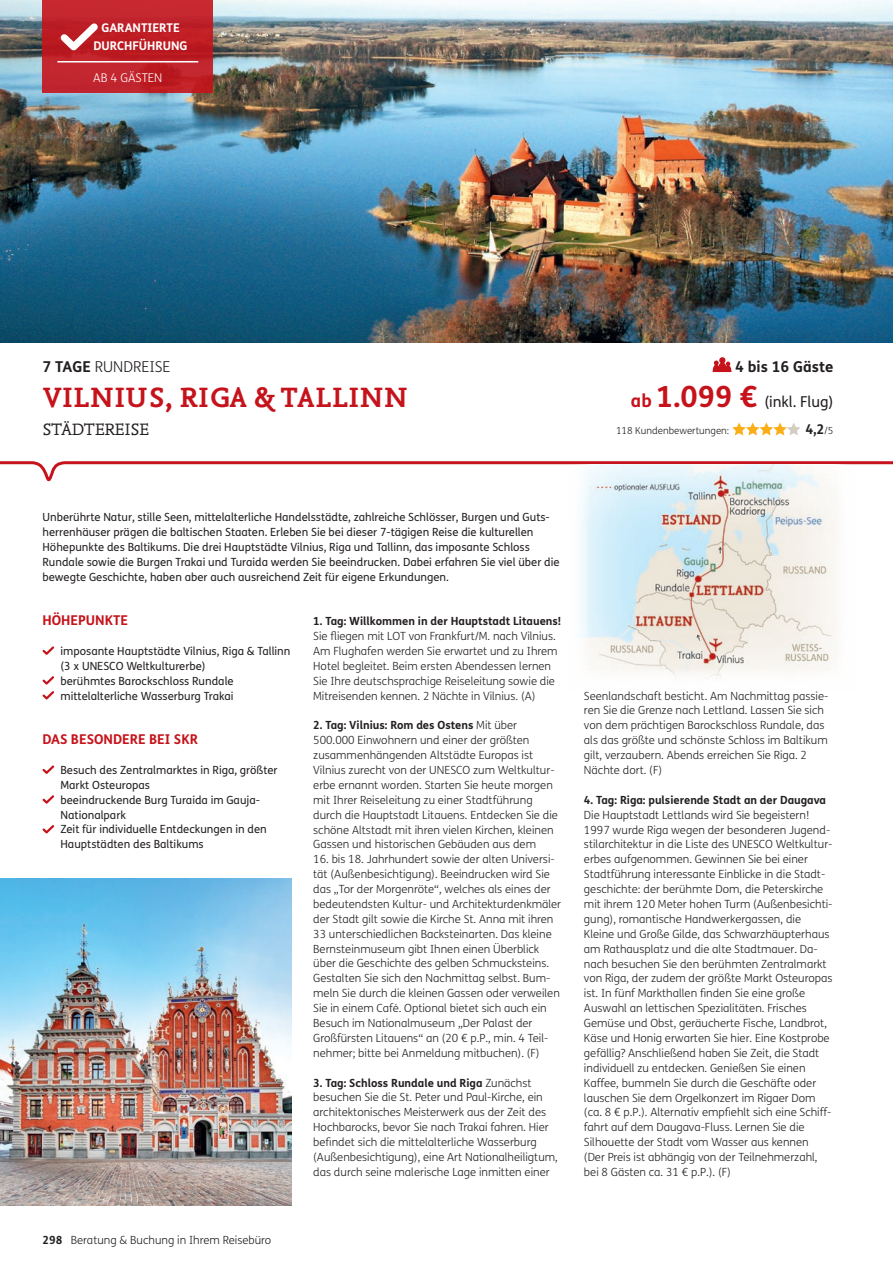
<style>
.page{position:relative;width:893px;height:1263px;background:#fff}
.page>*{position:absolute;margin:0;border:0;box-sizing:border-box;transform-origin:0 0}
.t1{font:700 29.25px "Nexus Mix Pro";letter-spacing:.01em;color:#c6131b}
.t2{font:17.25px "Nexus Mix Pro";letter-spacing:.01em;color:#231f20}
.t3{font:15px "FS Me";color:#231f20}
.t4{font:300 15px "FS Me";color:#231f20}
.t5{font:700 15px "FS Me";color:#231f20}
.t6{font:700 13.5px "FS Me";color:#c6131b}
.t7{font:700 13.5px "FS Me";color:#231f20}
.t8{font:700 12px/18px "FS Me";color:#fff;text-align:center}
.t9{font:300 12px "FS Me";color:#fff}
.t10{font:300 11.25px/14.9px "FS Me";color:#231f20}
.t11{font:11.25px/14.9px "FS Me";color:#231f20}
.t12{font:700 11.25px "FS Me";color:#231f20}
.t13{font:300 9.75px "FS Me";color:#231f20}
.s1{font-weight:700}
.s2{font-weight:700;font-size:18px;color:#c6131b}
.s3{font-weight:700;font-size:29.25px;color:#c6131b}
.s4{font-weight:300;font-size:9.75px}
</style>
<div class="page">
<svg style="left:0;top:461px;width:893px;height:21px"></svg>
<img style="left:565px;top:464px;width:291px;height:214px">
<img style="left:0;top:0;width:893px;height:342px">
<div style="left:43px;top:0;width:170px;height:92px;background:linear-gradient(to right,#c3262f,#bf1e25)"></div>
<hr style="left:57px;top:61px;width:141px;height:2px;background:#fff">
<svg style="left:54px;top:17px;width:50px;height:40px;background:#c74248"></svg>
<svg style="left:42px;top:646px;width:13px;height:9px"></svg>
<svg style="left:42px;top:676px;width:13px;height:24px"></svg>
<svg style="left:42px;top:765px;width:13px;height:9px"></svg>
<svg style="left:42px;top:795px;width:13px;height:9px"></svg>
<svg style="left:42px;top:825px;width:13px;height:9px"></svg>
<svg style="left:712px;top:357px;width:20px;height:15px"></svg>
<svg style="left:732px;top:422px;width:69px;height:13px"></svg>
<img style="left:0;top:878px;width:292px;height:327px">
<p class="t8" style="left:94px;top:19px;width:96px">GARANTIERTE<br>DURCHFÜHRUNG</p>
<p class="t9" style="left:93px;top:69px;width:71px">AB 4 GÄSTEN</p>
<h3 class="t4" style="left:43px;top:356px;width:129px"><span class="s1">7 TAGE</span> RUNDREISE</h3>
<h1 class="t1" style="left:43px;top:375px;width:367px">VILNIUS, RIGA &amp; TALLINN</h1>
<h2 class="t2" style="left:43px;top:416px;width:108px">STÄDTEREISE</h2>
<h3 class="t5" style="left:735px;top:355px;width:100px">4 bis 16 Gäste</h3>
<h3 class="t3" style="left:631px;top:392px;width:204px"><span class="s2">ab</span> <span class="s3">1.099 €</span> (inkl. Flug)</h3>
<p class="t13" style="left:616px;top:424px;width:115px">118 Kundenbewertungen:</p>
<p class="t7" style="left:805px;top:419px;width:30px">4,2<span class="s4">/5</span></p>
<p class="t11" style="left:43px;top:509px;width:519px">Unberührte Natur, stille Seen, mittelalterliche Handelsstädte, zahlreiche Schlösser, Burgen und Guts&shy;herrenhäuser prägen die baltischen Staaten. Erleben Sie bei dieser 7-tägigen Reise die kulturellen Höhepunkte des Baltikums. Die drei Hauptstädte Vilnius, Riga und Tallinn, das imposante Schloss Rundale sowie die Burgen Trakai und Turaida werden Sie beeindrucken. Dabei erfahren Sie viel über die bewegte Geschichte, haben aber auch ausreichend Zeit für eigene Erkundungen.</p>
<p class="t6" style="left:43px;top:610px;width:87px">HÖHEPUNKTE</p>
<p class="t11" style="left:61px;top:643px;width:231px">imposante Hauptstädte Vilnius, Riga &amp; Tallinn (3 x UNESCO Weltkulturerbe)<br>berühmtes Barockschloss Rundale mittelalterliche Wasserburg Trakai</p>
<p class="t6" style="left:43px;top:729px;width:157px">DAS BESONDERE BEI SKR</p>
<p class="t11" style="left:61px;top:762px;width:219px">Besuch des Zentralmarktes in Riga, größter<br>Markt Osteuropas<br>beeindruckende Burg Turaida im Gauja-<br>Nationalpark<br>Zeit für individuelle Entdeckungen in den<br>Hauptstädten des Baltikums</p>
<p class="t10" style="left:43px;top:1232px;width:230px"><span class="s1">298</span> Beratung &amp; Buchung in Ihrem Reisebüro</p>
<p class="t12" style="left:313px;top:612px;width:250px">1. Tag: Willkommen in der Hauptstadt Litauens!</p>
<p class="t10" style="left:313px;top:628px;width:246px">Sie fliegen mit LOT von Frankfurt/M. nach Vilnius.<br>Am Flughafen werden Sie erwartet und zu Ihrem Hotel begleitet. Beim ersten Abendessen lernen Sie Ihre deutschsprachige Reiseleitung sowie die Mitreisenden kennen. 2 Nächte in Vilnius. (A)</p>
<p class="t10" style="left:313px;top:718px;width:246px"><span class="s1">2. Tag: Vilnius: Rom des Ostens</span> Mit über 500.000 Einwohnern und einer der größten zusammenhängenden Altstädte Europas ist Vilnius zurecht von der UNESCO zum Weltkultur&shy;erbe ernannt worden. Starten Sie heute morgen mit Ihrer Reiseleitung zu einer Stadtführung durch die Hauptstadt Litauens. Entdecken Sie die schöne Altstadt mit ihren vielen Kirchen, kleinen Gassen und historischen Gebäuden aus dem</p>
<p class="t10" style="left:313px;top:851px;width:249px">16. bis 18. Jahrhundert sowie der alten Universi&shy;tät (Außenbesichtigung). Beeindrucken wird Sie das „Tor der Morgenröte“, welches als eines der bedeutendsten Kultur- und Architekturdenkmäler der Stadt gilt sowie die Kirche St. Anna mit ihren 33 unterschiedlichen Backsteinarten. Das kleine Bernsteinmuseum gibt Ihnen einen Überblick über die Geschichte des gelben Schmucksteins.<br>Gestalten Sie sich den Nachmittag selbst. Bum&shy;meln Sie durch die kleinen Gassen oder verweilen Sie in einem Café. Optional bietet sich auch ein Besuch im Nationalmuseum „Der Palast der Großfürsten Litauens“ an (20 € p.P., min. 4 Teil&shy;nehmer; bitte bei Anmeldung mitbuchen). (F)</p>
<p class="t10" style="left:313px;top:1075px;width:246px"><span class="s1">3. Tag: Schloss Rundale und Riga</span> Zunächst besuchen Sie die St. Peter und Paul-Kirche, ein architektonisches Meisterwerk aus der Zeit des Hochbarocks, bevor Sie nach Trakai fahren. Hier befindet sich die mittelalterliche Wasserburg (Außenbesichtigung), eine Art Nationalheiligtum, das durch seine malerische Lage inmitten einer</p>
<p class="t10" style="left:584px;top:688px;width:246px">Seenlandschaft besticht. Am Nachmittag passie&shy;ren Sie die Grenze nach Lettland. Lassen Sie sich von dem prächtigen Barockschloss Rundale, das als das größte und schönste Schloss im Baltikum gilt, verzaubern. Abends erreichen Sie Riga. 2<br>Nächte dort. (F)</p>
<p class="t12" style="left:584px;top:791px;width:243px">4. Tag: Riga: pulsierende Stadt an der Daugava</p>
<p class="t10" style="left:584px;top:807px;width:250px">Die Hauptstadt Lettlands wird Sie begeistern!<br>1997 wurde Riga wegen der besonderen Jugend&shy;stilarchitektur in die Liste des UNESCO Weltkultur&shy;erbes aufgenommen. Gewinnen Sie bei einer Stadtführung interessante Einblicke in die Stadt&shy;geschichte: der berühmte Dom, die Peterskirche mit ihrem 120 Meter hohen Turm (Außenbesichti&shy;gung), romantische Handwerkergassen, die Kleine und Große Gilde, das Schwarzhäupterhaus am Rathausplatz und die alte Stadtmauer. Da&shy;nach besuchen Sie den berühmten Zentralmarkt von Riga, der zudem der größte Markt Osteuropas ist. In fünf Markthallen finden Sie eine große Auswahl an lettischen Spezialitäten. Frisches Gemüse und Obst, geräucherte Fische, Landbrot, Käse und Honig erwarten Sie hier. Eine Kostprobe gefällig? Anschließend haben Sie Zeit, die Stadt individuell zu entdecken. Genießen Sie einen Kaffee, bummeln Sie durch die Geschäfte oder lauschen Sie dem Orgelkonzert im Rigaer Dom (ca. 8 € p.P.). Alternativ empfiehlt sich eine Schiff&shy;fahrt auf dem Daugava-Fluss. Lernen Sie die Silhouette der Stadt vom Wasser aus kennen<br>(Der Preis ist abhängig von der Teilnehmerzahl, bei 8 Gästen ca. 31 € p.P.). (F)</p>
</div>
